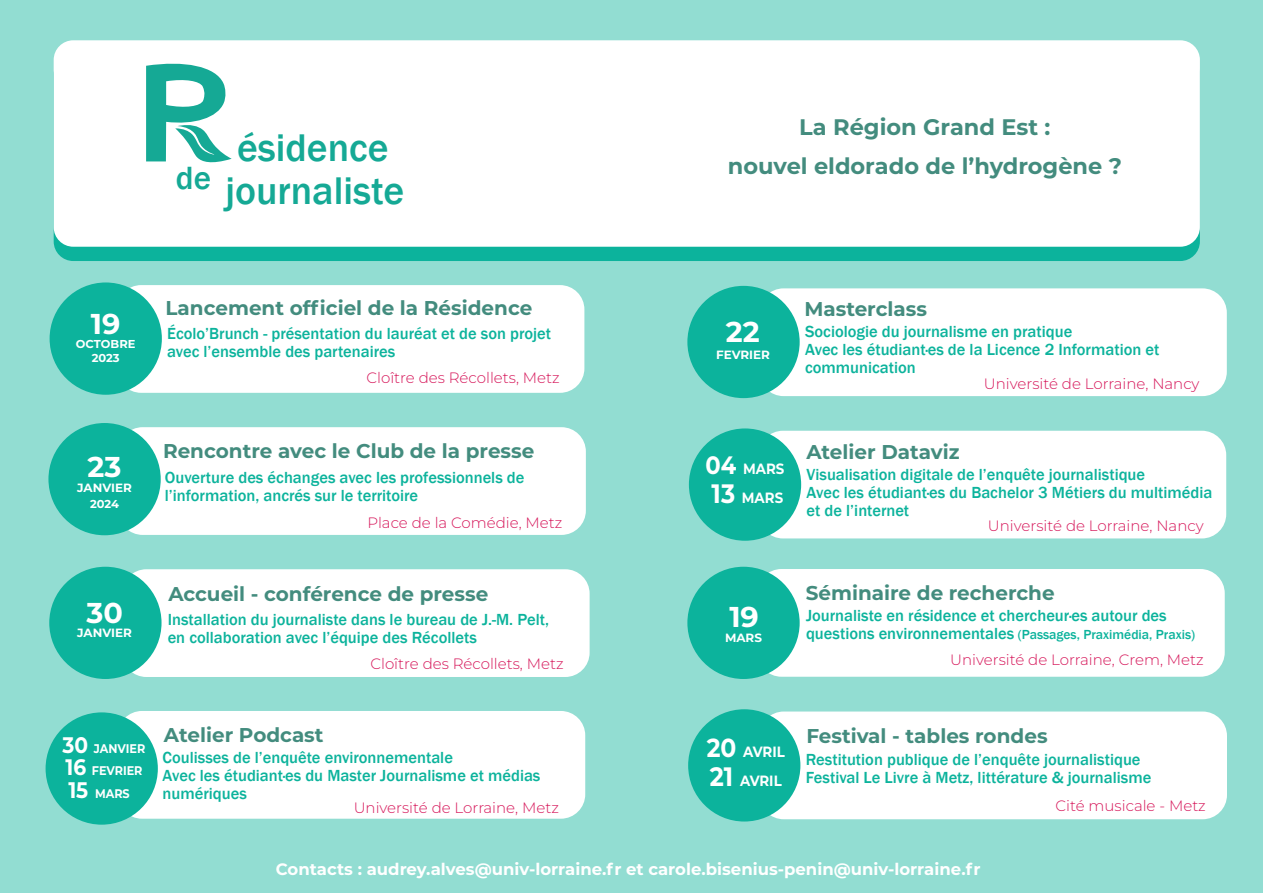
<style>
.page{position:relative;width:1263px;height:893px;background:#92ddd2}
.page>*{position:absolute;margin:0;border:0;box-sizing:border-box;transform-origin:0 0}
.t1{font:500 39.75px/42.3px "Franklin Gothic";color:#15a995}
.t2{font:700 28.65px "Montserrat";color:#fff}
.t3{font:700 22.5px/39px "Montserrat";color:#438c7e;text-align:center}
.t4{font:700 19.95px "Montserrat";color:#438c7e}
.t5{font:500 16.5px/18px "Franklin Gothic";color:#0cb39c}
.t6{font:700 16.5px "Montserrat";color:#fff}
.t7{font:100 15px "Montserrat";color:#d6175a}
.t8{font:700 14.85px/28.8px "Montserrat";color:#fff;text-align:center;scale:.9 1}
.t9{font:500 13.5px "Franklin Gothic";color:#0cb39c}
.t10{font:700 12.6px/22.6px "Montserrat";color:#fff;scale:.9 1}
.t11{font:700 12.45px "Montserrat";color:#fff;scale:.9 1}
.t12{font:700 12px "Montserrat";color:#fff}
.t13{font:700 11.4px "Montserrat";color:#fff}
.s1{font-size:25.2px}
.s2{font-size:26.55px}
.s3{font-size:16.5px}
.s4{font-size:22.5px}
.s5{font-size:22.35px}
.s6{font-size:26.1px}
</style>
<div class="page">
<div style="left:117px;top:285px;width:467px;height:108px;background:#fff;border-radius:24px"></div>
<div style="left:759px;top:288px;width:468px;height:108px;background:#fff;border-radius:24px"></div>
<div style="left:122px;top:569px;width:468px;height:108px;background:#fff;border-radius:24px"></div>
<div style="left:118px;top:711px;width:467px;height:108px;background:#fff;border-radius:24px"></div>
<div style="left:46px;top:712px;width:112px;height:113px;background:#0cb39c;border-radius:50%"></div>
<div style="left:759px;top:431px;width:467px;height:107px;background:#fff;border-radius:24px"></div>
<div style="left:689px;top:428px;width:112px;height:113px;background:#0cb39c;border-radius:50%"></div>
<div style="left:757px;top:569px;width:468px;height:108px;background:#fff;border-radius:24px"></div>
<div style="left:759px;top:711px;width:468px;height:108px;background:#fff;border-radius:24px"></div>
<div style="left:688px;top:709px;width:112px;height:112px;background:#0cb39c;border-radius:50%"></div>
<div style="left:50px;top:282px;width:112px;height:113px;background:#0cb39c;border-radius:50%"></div>
<div style="left:687px;top:286px;width:113px;height:112px;background:#0cb39c;border-radius:50%"></div>
<div style="left:49px;top:567px;width:113px;height:112px;background:#0cb39c;border-radius:50%"></div>
<div style="left:687px;top:567px;width:113px;height:112px;background:#0cb39c;border-radius:50%"></div>
<div style="left:54px;top:55px;width:1146px;height:206px;background:#0cb39c;border-radius:20px"></div>
<div style="left:54px;top:40px;width:1146px;height:207px;background:#fff;border-radius:20px"></div>
<svg style="left:146px;top:63px;width:86px;height:100px"></svg>
<div style="left:118px;top:427px;width:468px;height:108px;background:#fff;border-radius:24px"></div>
<div style="left:48px;top:423px;width:113px;height:112px;background:#0cb39c;border-radius:50%"></div>
<h1 class="t1" style="left:176px;top:127px;width:230px;text-indent:61px">ésidence <sup>de</sup> journaliste</h1>
<h3 class="t3" style="left:728px;top:106px;width:396px">La Région Grand Est :<br>nouvel eldorado de l’hydrogène ?</h3>
<h2 class="t2" style="left:91px;top:304px;width:31px">19</h2>
<p class="t13" style="left:76px;top:336px;width:61px">OCTOBRE</p>
<p class="t13" style="left:92px;top:350px;width:30px">2023</p>
<h2 class="t2" style="left:88px;top:446px;width:35px">23</h2>
<p class="t12" style="left:77px;top:479px;width:56px">JANVIER</p>
<p class="t13" style="left:90px;top:495px;width:31px">2024</p>
<h2 class="t2" style="left:86px;top:592px;width:38px">30</h2>
<p class="t12" style="left:77px;top:624px;width:56px">JANVIER</p>
<p class="t4" style="left:165px;top:293px;width:368px">Lancement officiel de la Résidence</p>
<p class="t4" style="left:804px;top:294px;width:124px">Masterclass</p>
<p class="t5" style="left:167px;top:325px;width:385px">Écolo’Brunch - présentation du lauréat et de son projet avec l’ensemble des partenaires</p>
<p class="t7" style="left:366px;top:368px;width:195px">Cloître des Récollets, Metz</p>
<h2 class="t2" style="left:726px;top:311px;width:35px">22</h2>
<p class="t12" style="left:716px;top:346px;width:55px">FEVRIER</p>
<p class="t5" style="left:805px;top:323px;width:356px">Sociologie du journalisme en pratique<br>Avec les étudiant·es de la Licence 2 Information et communication</p>
<p class="t7" style="left:984px;top:373px;width:217px">Université de Lorraine, Nancy</p>
<p class="t4" style="left:163px;top:436px;width:373px">Rencontre avec le Club de la presse</p>
<p class="t5" style="left:165px;top:468px;width:361px">Ouverture des échanges avec les professionnels de l’information, ancrés sur le territoire</p>
<p class="t7" style="left:367px;top:512px;width:197px">Place de la Comédie, Metz</p>
<p class="t8" style="left:705px;top:454px;width:89px"><span class="s1">04</span> MARS<br><span class="s2">13</span> MARS</p>
<p class="t4" style="left:806px;top:438px;width:155px">Atelier Dataviz</p>
<p class="t5" style="left:807px;top:465px;width:407px">Visualisation digitale de l’enquête journalistique<br>Avec les étudiant·es du Bachelor 3 Métiers du multimédia et de l’internet</p>
<p class="t7" style="left:988px;top:516px;width:217px">Université de Lorraine, Nancy</p>
<p class="t4" style="left:168px;top:580px;width:321px">Accueil - conférence de presse</p>
<p class="t5" style="left:168px;top:610px;width:383px">Installation du journaliste dans le bureau de J.-M. Pelt, en collaboration avec l’équipe des Récollets</p>
<h2 class="t2" style="left:729px;top:596px;width:31px">19</h2>
<p class="t12" style="left:725px;top:630px;width:39px">MARS</p>
<p class="t4" style="left:806px;top:578px;width:250px">Séminaire de recherche</p>
<p class="t5" style="left:806px;top:607px;width:362px">Journaliste en résidence et chercheur·es autour des</p>
<p class="t9" style="left:806px;top:627px;width:391px"><span class="s3">questions environnementales</span> (Passages, Praximédia, Praxis)</p>
<p class="t7" style="left:370px;top:654px;width:195px">Cloître des Récollets, Metz</p>
<p class="t7" style="left:950px;top:650px;width:255px">Université de Lorraine, Crem, Metz</p>
<p class="t10" style="left:63px;top:736px;width:93px"><span class="s4">30</span> JANVIER<br><span class="s5">16</span> FEVRIER</p>
<p class="t11" style="left:68px;top:785px;width:70px"><span class="s4">15</span> MARS</p>
<p class="t4" style="left:164px;top:720px;width:161px">Atelier Podcast</p>
<p class="t5" style="left:163px;top:748px;width:379px">Coulisses de l’enquête environnementale<br>Avec les étudiant·es du Master Journalisme et médias numériques</p>
<p class="t7" style="left:354px;top:797px;width:207px">Université de Lorraine, Metz</p>
<p class="t8" style="left:707px;top:736px;width:88px;line-height:29.7px;text-align:left"><span class="s6">20</span> AVRIL<br><span class="s2">21</span> AVRIL</p>
<p class="t4" style="left:806px;top:721px;width:243px">Festival - tables rondes</p>
<p class="t5" style="left:806px;top:751px;width:347px">Restitution publique de l’enquête journalistique<br>Festival Le Livre à Metz, littérature &amp; journalisme</p>
<p class="t7" style="left:1055px;top:795px;width:152px">Cité musicale - Metz</p>
<p class="t6" style="left:276px;top:857px;width:706px">Contacts : audrey.alves@univ-lorraine.fr et carole.bisenius-penin@univ-lorraine.fr</p>
</div>
